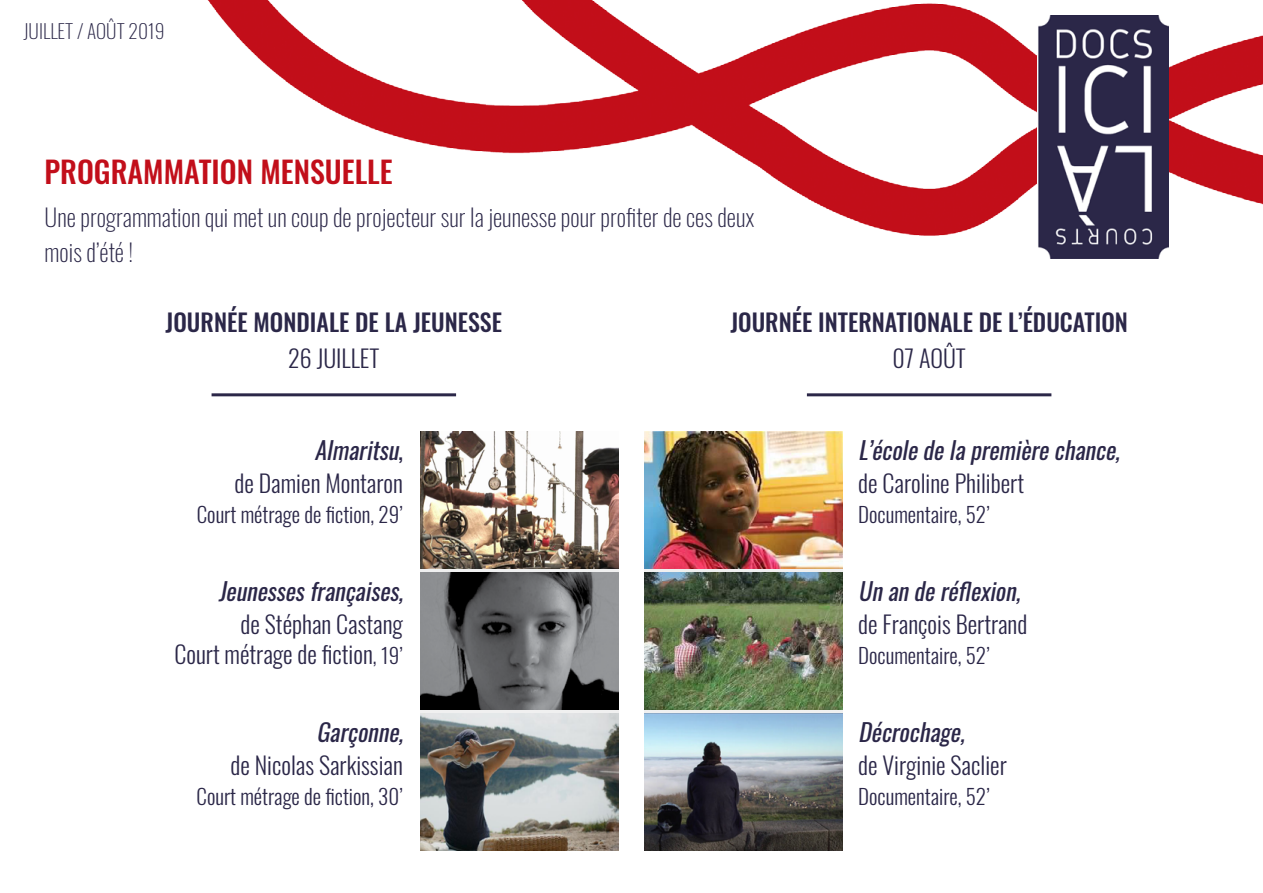
<style>
.page{position:relative;width:1263px;height:893px;background:#fff}
.page>*{position:absolute;margin:0;border:0;box-sizing:border-box;transform-origin:0 0}
.t1{font:500 30px "Oswald";color:#c20e1a}
.t2{font:300 24px/33px "Oswald";color:#2b2748;text-align:right}
.t3{font:200 24px/34.5px "Oswald";color:#2b2748}
.t4{font:italic 24px "Oswald";color:#2b2748}
.t5{font:500 24px "Oswald";color:#2b2748}
.t6{font:300 21px "Oswald";color:#2b2748}
.t7{font:200 19.5px "Oswald";color:#2b2748}
.s1{font-weight:400;font-style:italic}
.s2{font-weight:400}
.s3{font-size:21px}
</style>
<div class="page">
<svg style="left:644px;top:568px;width:199px;height:146px;fill:#f0f0f0"></svg>
<svg style="left:420px;top:568px;width:199px;height:146px;fill:#f0f0f0"></svg>
<img style="left:207px;top:0;width:1056px;height:248px">
<img style="left:1038px;top:15px;width:130px;height:243px">
<hr style="left:212px;top:393px;width:244px;height:3px;background:#2b2748">
<hr style="left:807px;top:393px;width:244px;height:3px;background:#2b2748">
<img style="left:420px;top:432px;width:199px;height:136px">
<img style="left:420px;top:573px;width:199px;height:136px">
<img style="left:420px;top:714px;width:199px;height:136px">
<img style="left:644px;top:432px;width:199px;height:136px">
<img style="left:644px;top:573px;width:199px;height:136px">
<img style="left:644px;top:714px;width:199px;height:136px">
<p class="t7" style="left:23px;top:13px;width:143px">juillet / août 2019</p>
<p class="t1" style="left:45px;top:157px;width:350px">PROGRAMMATION MENSUELLE</p>
<p class="t3" style="left:45px;top:198px;width:711px">Une programmation qui met un coup de projecteur sur la jeunesse pour profiter de ces deux mois d’été !</p>
<p class="t5" style="left:166px;top:310px;width:338px">JOURNÉE MONDIALE DE LA JEUNESSE</p>
<p class="t2" style="left:288px;top:339px;width:93px">26 juillet</p>
<p class="t2" style="left:234px;top:431px;width:172px"><span class="s1">Almaritsu</span><span class="s2">,<br></span>de Damien Montaron</p>
<p class="t6" style="left:197px;top:496px;width:208px">Court métrage de fiction, 29’</p>
<p class="t4" style="left:218px;top:570px;width:193px">Jeunessesfrançaises,</p>
<p class="t2" style="left:174px;top:607px;width:230px;line-height:30px">de Stéphan Castang<br>Court métrage de fiction<span class="s3">, 19’</span></p>
<p class="t4" style="left:316px;top:711px;width:95px">Garçonne,</p>
<p class="t2" style="left:230px;top:746px;width:174px">de Nicolas Sarkissian</p>
<p class="t6" style="left:197px;top:778px;width:208px">Court métrage de fiction, 30’</p>
<p class="t5" style="left:730px;top:310px;width:399px">JOURNÉE INTERNATIONALE DE L’ÉDUCATION</p>
<p class="t2" style="left:892px;top:339px;width:75px">07 août</p>
<p class="t4" style="left:858px;top:429px;width:269px">L’écoledelapremièrechance,</p>
<p class="t2" style="left:858px;top:464px;width:167px">de Caroline Philibert</p>
<p class="t6" style="left:858px;top:496px;width:133px">Documentaire, 52’</p>
<p class="t4" style="left:858px;top:570px;width:170px">Unanderéflexion,</p>
<p class="t2" style="left:858px;top:605px;width:171px">de François Bertrand</p>
<p class="t6" style="left:858px;top:637px;width:133px">Documentaire, 52’</p>
<p class="t4" style="left:858px;top:711px;width:114px">Décrochage,</p>
<p class="t2" style="left:858px;top:746px;width:150px">de Virginie Saclier</p>
<p class="t6" style="left:858px;top:778px;width:133px">Documentaire, 52’</p>
</div>
